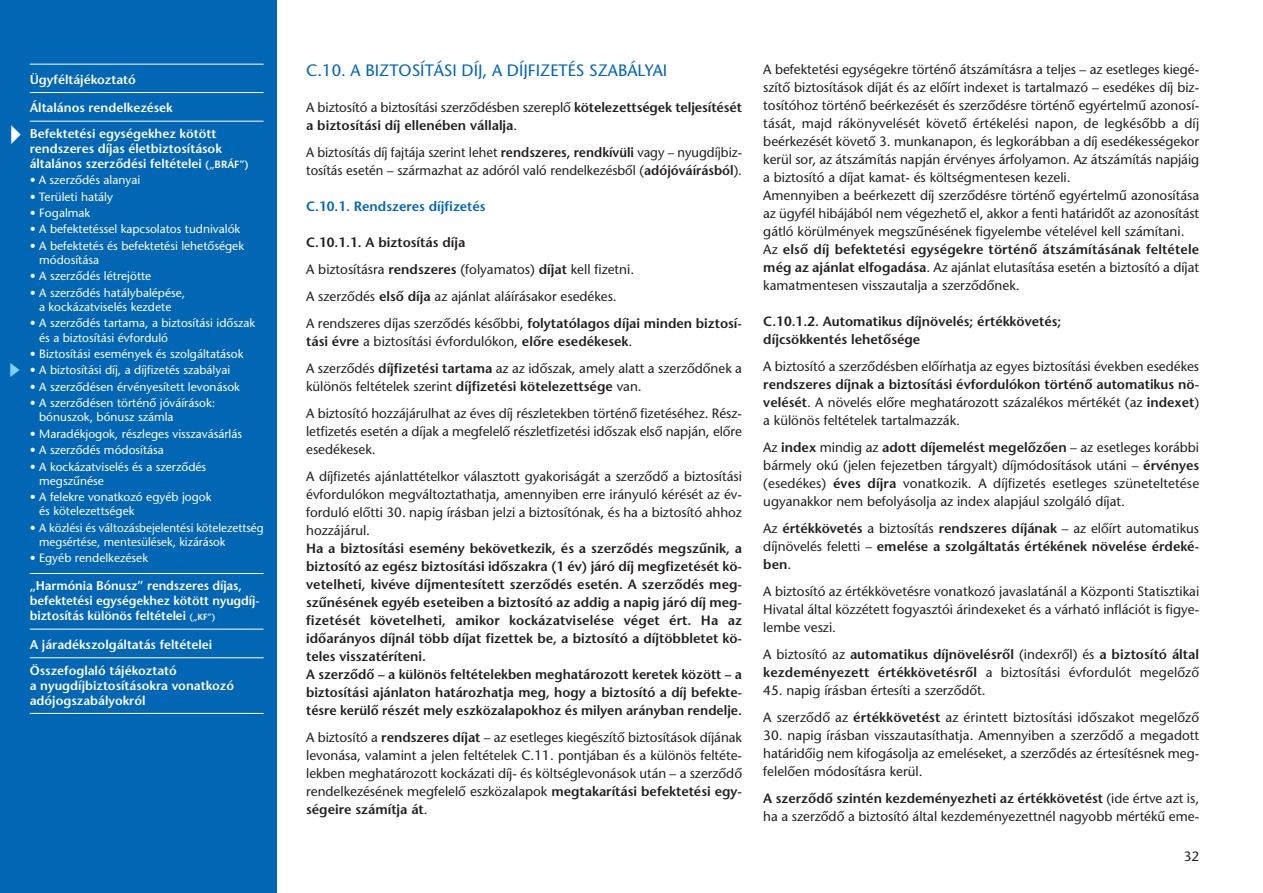
<style>
.page{position:relative;width:1263px;height:893px;background:#fff}
.page>*{position:absolute;margin:0;border:0;box-sizing:border-box;transform-origin:0 0}
.t1{font:16.5px "ITC Stone Sans M";color:#0166b3}
.t2{font:13.5px/18px "ITC Stone Sans M";color:#231f20;text-align:justify}
.t3{font:13.5px/18px "ITC Stone Sans M Semi";color:#231f20;text-align:justify}
.t4{font:13.5px "ITC Stone Sans M Semi";color:#0166b3}
.t5{font:12.75px/15px "ITC Stone Sans M Semi";color:#fff}
.t6{font:12px/14.2px "ITC Stone Sans M";color:#fff}
.s1{font-size:10.5px}
.s2{font-size:9px}
.s3{font-family:"ITC Stone Sans M"}
.s4{font-family:"ITC Stone Sans M Semi"}
</style>
<div class="page">
<div style="left:0;top:0;width:276px;height:893px;background:#0166b3"></div>
<hr style="left:30px;top:64px;width:234px;height:1px;background:#fff">
<hr style="left:30px;top:92px;width:234px;height:1px;background:#fff">
<hr style="left:30px;top:121px;width:234px;height:1px;background:#fff">
<hr style="left:30px;top:573px;width:234px;height:1px;background:#fff">
<hr style="left:30px;top:629px;width:234px;height:1px;background:#fff">
<hr style="left:30px;top:657px;width:234px;height:1px;background:#fff">
<hr style="left:30px;top:713px;width:234px;height:1px;background:#fff">
<p class="t5" style="left:30px;top:73px;width:108px">Ügyféltájékoztató</p>
<p class="t5" style="left:30px;top:102px;width:145px">Általános rendelkezések</p>
<p class="t5" style="left:30px;top:127px;width:221px">Befektetési egységekhez kötött rendszeres díjas életbiztosítások általános szerződési feltételei <span class="s1">(„BRÁF”)</span></p>
<p class="t6" style="left:30px;top:174px;width:112px">• A szerződés alanyai</p>
<p class="t6" style="left:30px;top:191px;width:85px">• Területi hatály</p>
<p class="t6" style="left:30px;top:207px;width:62px">• Fogalmak</p>
<p class="t6" style="left:30px;top:223px;width:212px">• A befektetéssel kapcsolatos tudnivalók</p>
<p class="t6" style="left:39px;top:240px;width:206px;text-indent:-9px">• A befektetés és befektetési lehetőségek módosítása</p>
<p class="t6" style="left:30px;top:270px;width:123px">• A szerződés létrejötte</p>
<p class="t6" style="left:30px;top:287px;width:157px;text-align:center">• A szerződés hatálybalépése, a kockázatviselés kezdete</p>
<p class="t6" style="left:39px;top:317px;width:218px;text-indent:-9px">• A szerződés tartama, a biztosítási időszak és a biztosítási évforduló</p>
<p class="t6" style="left:30px;top:348px;width:215px">• Biztosítási események és szolgáltatások</p>
<p class="t6" style="left:30px;top:364px;width:202px">• A biztosítási díj, a díjfizetés szabályai</p>
<p class="t6" style="left:30px;top:381px;width:212px">• A szerződésen érvényesített levonások</p>
<p class="t6" style="left:39px;top:397px;width:178px;text-indent:-9px">• A szerződésen történő jóváírások: bónuszok, bónusz számla</p>
<p class="t6" style="left:30px;top:428px;width:214px">• Maradékjogok, részleges visszavásárlás</p>
<p class="t6" style="left:30px;top:444px;width:136px">• A szerződés módosítása</p>
<p class="t6" style="left:39px;top:461px;width:169px;text-indent:-9px">• A kockázatviselés és a szerződés megszűnése</p>
<p class="t6" style="left:39px;top:491px;width:174px;text-indent:-9px">• A felekre vonatkozó egyéb jogok és kötelezettségek</p>
<p class="t6" style="left:39px;top:522px;width:226px;text-indent:-9px">• A közlési és változásbejelentési kötelezettség megsértése, mentesülések, kizárások</p>
<p class="t6" style="left:30px;top:552px;width:120px">• Egyéb rendelkezések</p>
<p class="t5" style="left:30px;top:580px;width:231px">„Harmónia Bónusz” rendszeres díjas, befektetési egységekhez kötött nyugdíj - biztosítás különös feltételei <span class="s2">(„KF”)</span></p>
<p class="t5" style="left:30px;top:638px;width:184px">A járadékszolgáltatás feltételei</p>
<p class="t5" style="left:30px;top:664px;width:206px">Összefoglaló tájékoztató<br>a nyugdíjbiztosításokra vonatkozó adójogszabályokról</p>
<p class="t1" style="left:306px;top:64px;width:363px">C.10. A BIZTOSÍTÁSI DÍJ, A DÍJFIZETÉS SZABÁLYAI</p>
<p class="t3" style="left:306px;top:100px;width:437px"><span class="s3">A biztosító a biztosítási szerződésben szereplő</span> kötelezettségek teljesítését a biztosítási díj ellenében vállalja<span class="s3">.</span></p>
<p class="t2" style="left:306px;top:145px;width:437px">A biztosítás díj fajtája szerint lehet <span class="s4">rendszeres, rendkívüli</span> vagy – nyugdíjbiz&shy;tosítás esetén – származhat az adóról való rendelkezésből (<span class="s4">adójóváírásból</span>).</p>
<p class="t4" style="left:306px;top:201px;width:181px">C.10.1. Rendszeres díjfizetés</p>
<p class="t3" style="left:306px;top:235px;width:161px">C.10.1.1. A biztosítás díja</p>
<p class="t2" style="left:306px;top:262px;width:330px">A biztosításra <span class="s4">rendszeres</span> (folyamatos) <span class="s4">díjat</span> kell fizetni.</p>
<p class="t2" style="left:306px;top:289px;width:312px">A szerződés <span class="s4">első díja</span> az ajánlat aláírásakor esedékes.</p>
<p class="t2" style="left:306px;top:316px;width:437px">A rendszeres díjas szerződés későbbi, <span class="s4">folytatólagos díjai minden biztosí&shy;tási évre</span> a biztosítási évfordulókon, <span class="s4">előre esedékesek</span>.</p>
<p class="t2" style="left:306px;top:361px;width:437px">A szerződés <span class="s4">díjfizetési tartama</span> az az időszak, amely alatt a szerződőnek a különös feltételek szerint <span class="s4">díjfizetési kötelezettsége</span> van.</p>
<p class="t2" style="left:306px;top:406px;width:437px">A biztosító hozzájárulhat az éves díj részletekben történő fizetéséhez. Rész&shy;letfizetés esetén a díjak a megfelelő részletfizetési időszak első napján, előre esedékesek.</p>
<p class="t2" style="left:306px;top:469px;width:437px">A díjfizetés ajánlattételkor választott gyakoriságát a szerződő a biztosítási évfordulókon megváltoztathatja, amennyiben erre irányuló kérését az év&shy;forduló előtti 30. napig írásban jelzi a biztosítónak, és ha a biztosító ahhoz hozzájárul.</p>
<p class="t3" style="left:306px;top:541px;width:437px">Ha a biztosítási esemény bekövetkezik, és a szerződés megszűnik, a biztosító az egész biztosítási időszakra (1 év) járó díj megfizetését kö&shy;vetelheti, kivéve díjmentesített szerződés esetén. A szerződés meg&shy;szűnésének egyéb eseteiben a biztosító az addig a napig járó díj meg&shy;fizetését követelheti, amikor kockázatviselése véget ért. Ha az időarányos díjnál több díjat fizettek be, a biztosító a díjtöbbletet kö&shy;teles visszatéríteni.</p>
<p class="t3" style="left:306px;top:667px;width:437px">A szerződő – a különös feltételekben meghatározott keretek között – a biztosítási ajánlaton határozhatja meg, hogy a biztosító a díj befekte&shy;tésre kerülő részét mely eszközalapokhoz és milyen arányban rendelje.</p>
<p class="t2" style="left:306px;top:730px;width:437px">A biztosító a <span class="s4">rendszeres díjat</span> – az esetleges kiegészítő biztosítások díjának levonása, valamint a jelen feltételek C.11. pontjában és a különös feltéte&shy;lekben meghatározott kockázati díj- és költséglevonások után – a szerződő rendelkezésének megfelelő eszközalapok <span class="s4">megtakarítási befektetési egy&shy;ségeire számítja át</span>.</p>
<p class="t2" style="left:763px;top:62px;width:437px">A befektetési egységekre történő átszámításra a teljes – az esetleges kiegé&shy;szítő biztosítások díját és az előírt indexet is tartalmazó – esedékes díj biz&shy;tosítóhoz történő beérkezését és szerződésre történő egyértelmű azonosí&shy;tását, majd rákönyvelését követő értékelési napon, de legkésőbb a díj beérkezését követő 3. munkanapon, és legkorábban a díj esedékességekor kerül sor, az átszámítás napján érvényes árfolyamon. Az átszámítás napjáig a biztosító a díjat kamat- és költségmentesen kezeli.</p>
<p class="t2" style="left:763px;top:188px;width:437px">Amennyiben a beérkezett díj szerződésre történő egyértelmű azonosítása az ügyfél hibájából nem végezhető el, akkor a fenti határidőt az azonosítást gátló körülmények megszűnésének figyelembe vételével kell számítani.</p>
<p class="t2" style="left:763px;top:242px;width:437px">Az <span class="s4">első díj befektetési egységekre történő átszámításának feltétele még az ajánlat elfogadása</span>. Az ajánlat elutasítása esetén a biztosító a díjat kamatmentesen visszautalja a szerződőnek.</p>
<p class="t3" style="left:763px;top:314px;width:300px">C.10.1.2. Automatikus díjnövelés; értékkövetés;</p>
<p class="t3" style="left:763px;top:332px;width:158px">díjcsökkentés lehetősége</p>
<p class="t2" style="left:763px;top:359px;width:437px">A biztosító a szerződésben előírhatja az egyes biztosítási években esedékes <span class="s4">rendszeres díjnak a biztosítási évfordulókon történő automatikus nö&shy;velését</span>. A növelés előre meghatározott százalékos mértékét (az <span class="s4">indexet</span>) a különös feltételek tartalmazzák.</p>
<p class="t2" style="left:763px;top:440px;width:437px">Az <span class="s4">index</span> mindig az <span class="s4">adott díjemelést megelőzően</span> – az esetleges korábbi bármely okú (jelen fejezetben tárgyalt) díjmódosítások utáni – <span class="s4">érvényes </span>(esedékes) <span class="s4">éves díjra</span> vonatkozik. A díjfizetés esetleges szüneteltetése ugyanakkor nem befolyásolja az index alapjául szolgáló díjat.</p>
<p class="t3" style="left:763px;top:521px;width:437px"><span class="s3">Az</span> értékkövetés <span class="s3">a biztosítás</span> rendszeres díjának <span class="s3">– az előírt automatikus díjnövelés feletti –</span> emelése a szolgáltatás értékének növelése érdeké&shy;ben<span class="s3">.</span></p>
<p class="t2" style="left:763px;top:584px;width:437px">A biztosító az értékkövetésre vonatkozó javaslatánál a Központi Statisztikai Hivatal által közzétett fogyasztói árindexeket és a várható inflációt is figye&shy;lembe veszi.</p>
<p class="t3" style="left:763px;top:647px;width:437px"><span class="s3">A biztosító az</span> automatikus díjnövelésről <span class="s3">(indexről) és</span> a biztosító által kezdeményezett értékkövetésről <span class="s3">a biztosítási évfordulót megelőző</span></p>
<p class="t2" style="left:763px;top:683px;width:224px">45. napig írásban értesíti a szerződőt.</p>
<p class="t2" style="left:763px;top:710px;width:437px">A szerződő az <span class="s4">értékkövetést</span> az érintett biztosítási időszakot megelőző</p>
<p class="t2" style="left:763px;top:728px;width:437px">30. napig írásban visszautasíthatja. Amennyiben a szerződő a megadott határidőig nem kifogásolja az emeléseket, a szerződés az értesítésnek meg&shy;felelően módosításra kerül.</p>
<p class="t2" style="left:763px;top:791px;width:437px"><span class="s4">A szerződő szintén kezdeményezheti az értékkövetést</span> (ide értve azt is, ha a szerződő a biztosító által kezdeményezettnél nagyobb mértékű eme-</p>
<p class="t2" style="left:1184px;top:848px;width:17px">32</p>
</div>
